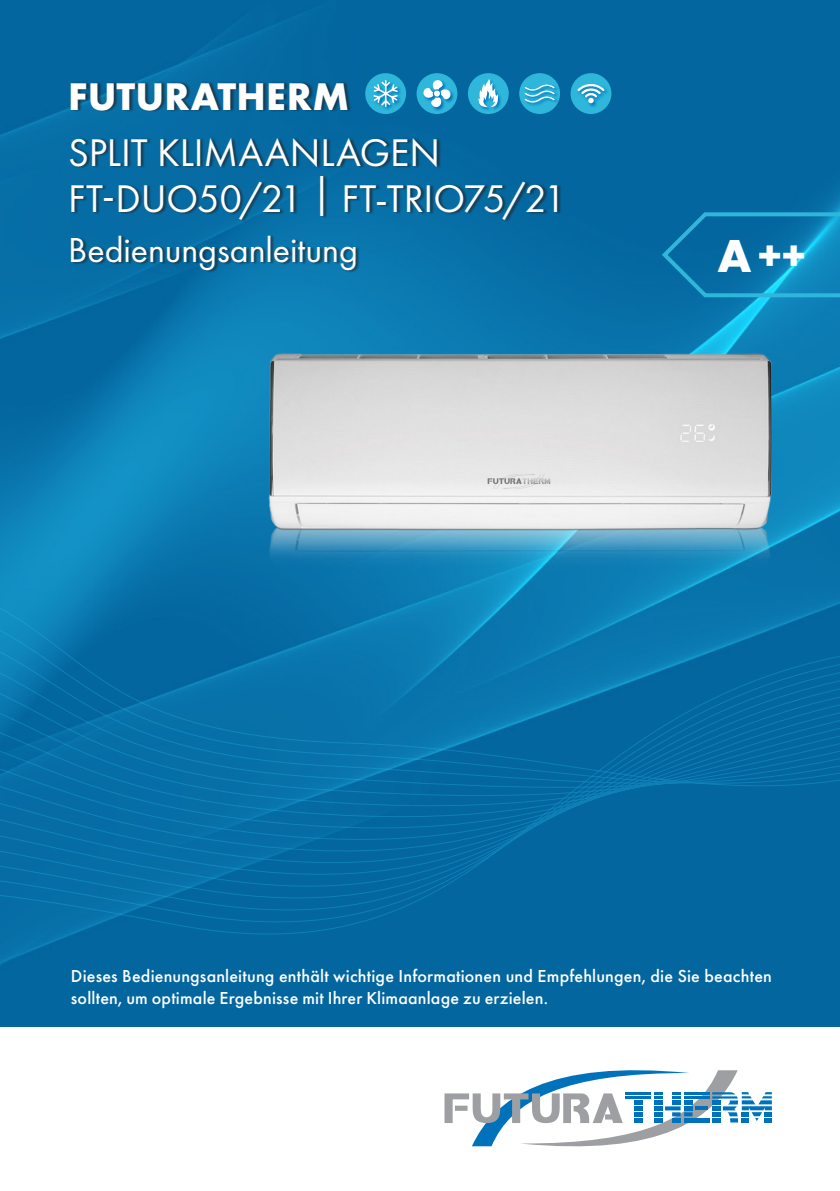
<style>
.page{position:relative;width:840px;height:1191px;background:#fff}
.page>*{position:absolute;margin:0;border:0;box-sizing:border-box;transform-origin:0 0}
.t1{font:700 48px "Futura PT";color:#fff}
.t2{font:40px/46px "Futura PT";letter-spacing:-.005em;color:#fff}
.t3{font:700 40px "Futura PT";letter-spacing:.005em;color:#fff}
.t4{font:36px "Futura PT";color:#fff}
.t5{font:500 18px/22px "Futura PT";letter-spacing:.01em;color:#fff}
</style>
<div class="page">
<img style="left:0;top:0;width:839px;height:1026px">
<svg style="left:0;top:497px;width:839px;height:444px;background:#066fa7"></svg>
<svg style="left:444px;top:1070px;width:327px;height:76px"></svg>
<div style="left:71px;top:81px;width:490px;height:192px;background:#231f20;opacity:.65"></div>
<div style="left:467px;top:73px;width:41px;height:41px;background:#2eb7da;border-radius:50%"></div>
<svg style="left:477px;top:78px;width:25px;height:34px"></svg>
<svg style="left:477px;top:79px;width:21px;height:28px"></svg>
<div style="left:416px;top:73px;width:41px;height:41px;background:#2eb7da;border-radius:50%"></div>
<svg style="left:422px;top:79px;width:33px;height:33px"></svg>
<svg style="left:422px;top:79px;width:29px;height:29px"></svg>
<div style="left:519px;top:73px;width:40px;height:41px;background:#2eb7da;border-radius:50%"></div>
<svg style="left:527px;top:84px;width:31px;height:23px"></svg>
<svg style="left:524px;top:84px;width:30px;height:19px"></svg>
<div style="left:570px;top:73px;width:41px;height:41px;background:#2eb7da;border-radius:50%"></div>
<div style="left:365px;top:73px;width:41px;height:41px;background:#2eb7da;border-radius:50%"></div>
<svg style="left:373px;top:79px;width:28px;height:32px"></svg>
<svg style="left:373px;top:80px;width:24px;height:27px"></svg>
<svg style="left:576px;top:88px;width:32px;height:20px"></svg>
<svg style="left:577px;top:84px;width:27px;height:19px"></svg>
<svg style="left:658px;top:210px;width:181px;height:89px;background:#0b7bb0"></svg>
<img style="left:231px;top:339px;width:576px;height:252px">
<h2 class="t3" style="left:68px;top:70px;width:282px">FUTURATHERM</h2>
<h2 class="t2" style="left:68px;top:129px;width:499px">SPLIT KLIMAANLAGEN<br>FT-DUO50/21 | FT-TRIO75/21</h2>
<h3 class="t4" style="left:68px;top:228px;width:291px">Bedienungsanleitung</h3>
<h1 class="t1" style="left:717px;top:225px;width:90px">A++</h1>
<p class="t5" style="left:71px;top:965px;width:702px">Dieses Bedienungsanleitung enthält wichtige Informationen und Empfehlungen, die Sie beachten sollten, um optimale Ergebnisse mit Ihrer Klimaanlage zu erzielen.</p>
</div>
